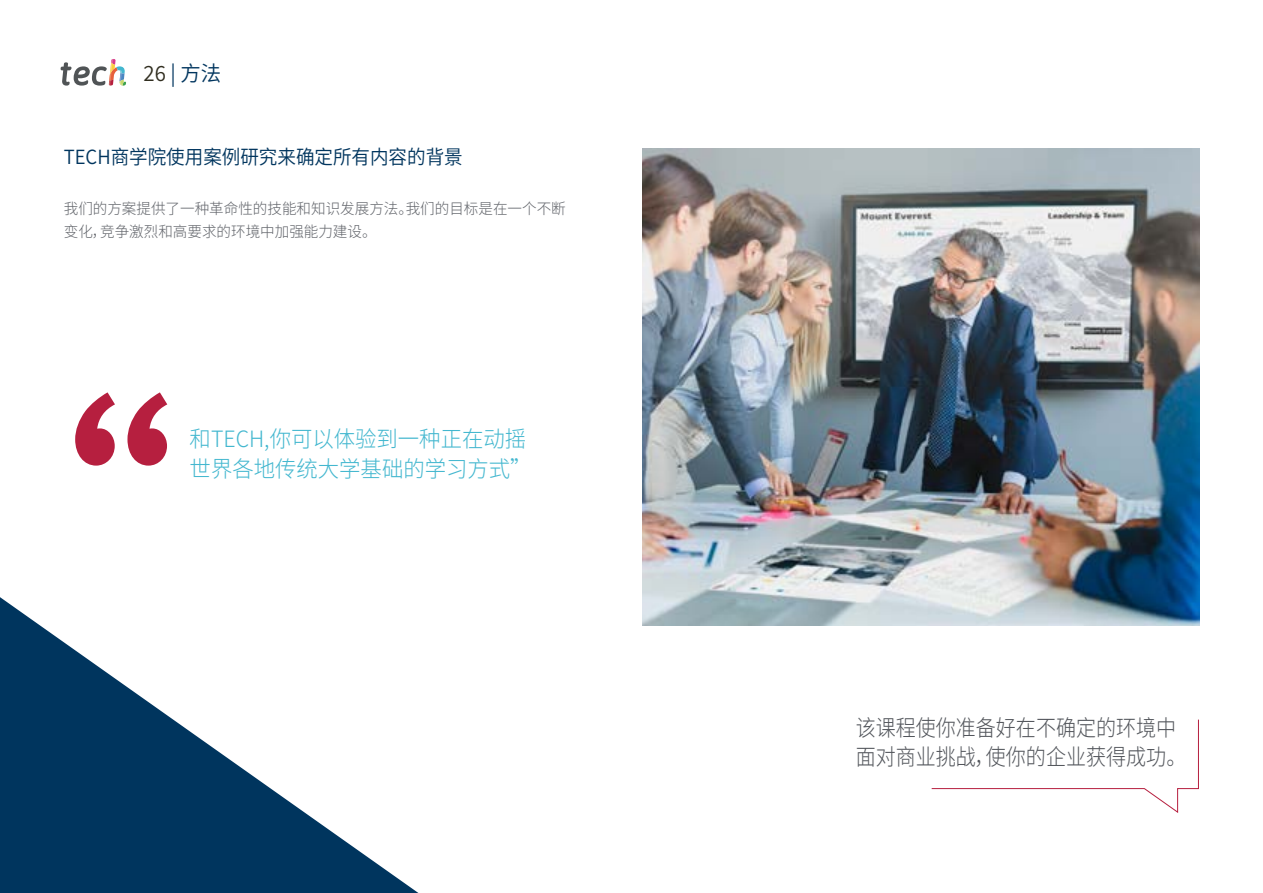
<style>
.page{position:relative;width:1263px;height:893px;background:#fff}
.page>*{position:absolute;margin:0;border:0;box-sizing:border-box;transform-origin:0 0}
.t1{font:300 22.5px/30px "Source Han Sans CN";color:#43b7cf;scale:.95 1}
.t2{font:300 22.5px/28.5px "Source Han Sans CN";color:#52555b;scale:.89 1}
.t3{font:21px "Source Han Sans CN";color:#00355e}
.t4{font:19.5px "Source Han Sans CN";color:#00355e;scale:.95 1}
.t5{font:300 15px/22.5px "Source Han Sans CN";color:#61646a}
.s1{color:#312e20}
</style>
<div class="page">
<svg style="left:61px;top:59px;width:65px;height:27px"></svg>
<svg style="left:0;top:597px;width:419px;height:296px"></svg>
<svg style="left:931px;top:719px;width:268px;height:94px"></svg>
<svg style="left:75px;top:392px;width:92px;height:74px"></svg>
<img style="left:642px;top:149px;width:557px;height:477px">
<h2 class="t3" style="left:144px;top:61px;width:79px"><span class="s1">26</span> | 方法</h2>
<h3 class="t4" style="left:64px;top:146px;width:421px">TECH商学院使用案例研究来确定所有内容的背景</h3>
<p class="t5" style="left:64px;top:198px;width:503px">我们的方案提供了一种革命性的技能和知识发展方法。我们的目标是在一个不断变化，竞争激烈和高要求的环境中加强能力建设。</p>
<h1 class="t1" style="left:190px;top:424px;width:361px">和TECH,你可以体验到一种正在动摇世界各地传统大学基础的学习方式”</h1>
<h1 class="t2" style="left:856px;top:714px;width:373px">该课程使你准备好在不确定的环境中面对商业挑战，使你的企业获得成功。</h1>
</div>
